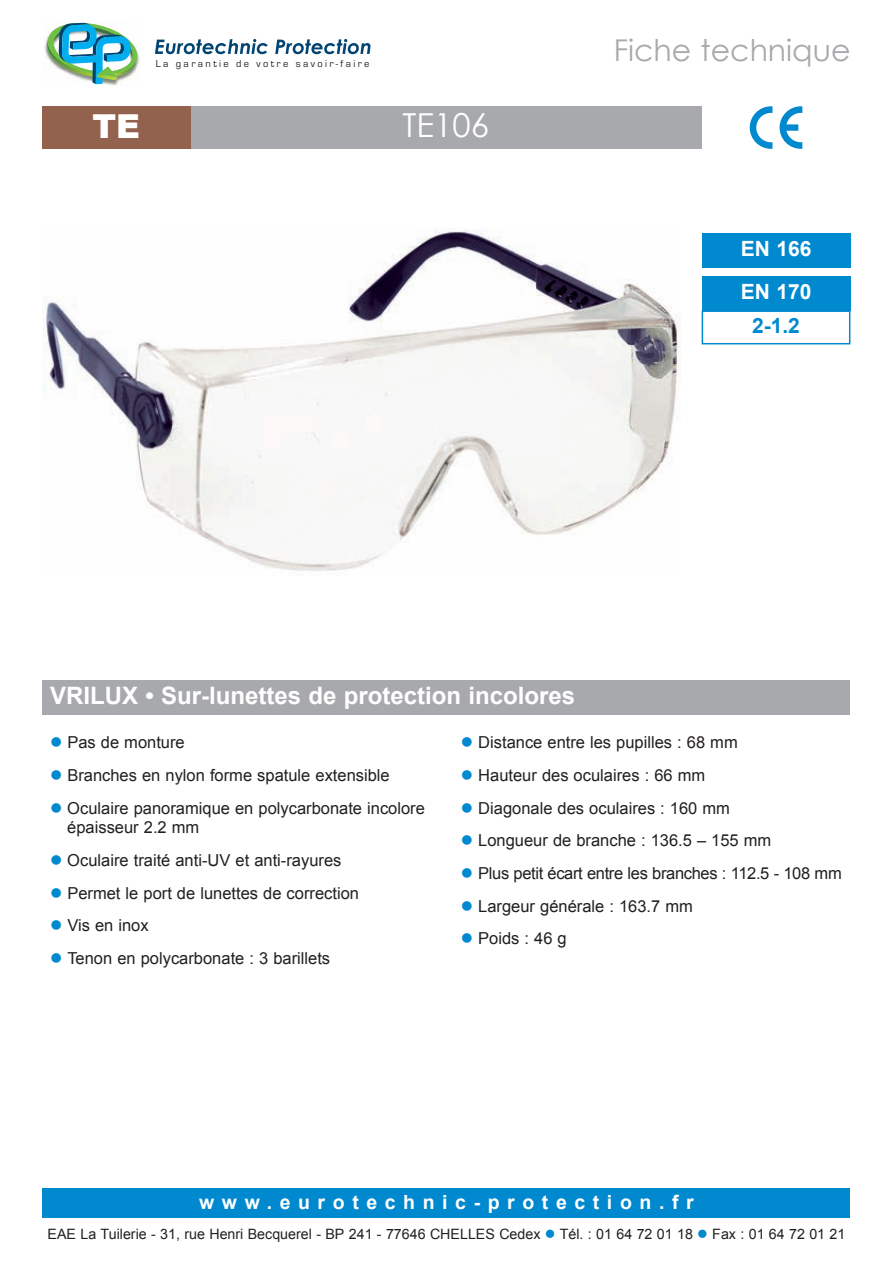
<style>
.page{position:relative;width:893px;height:1263px;background:#fff}
.page>*{position:absolute;margin:0;border:0;box-sizing:border-box;transform-origin:0 0}
.t1{font:33px "Century Gothic";color:#fff}
.t2{font:900 33px "Arial";color:#fff}
.t3{font:30px "Century Gothic";color:#a8a9ad}
.t4{font:700 24px "Arial";color:#fff}
.t5{font:700 21px/42.5px "Arial";color:#fff}
.t6{font:700 21px "Arial";color:#0089cf}
.t7{font:700 19.5px "Arial";letter-spacing:.39em;color:#fff}
.t8{font:16.5px/19.2px "Arial";color:#231f20}
.t9{font:16.5px "Arial";letter-spacing:-.02em;color:#231f20}
.t10{font:14.25px "Arial";color:#231f20}
.t11{font:10.5px "Eurostile";letter-spacing:.23em;color:#231f20}
.s1{color:#0089cf}
</style>
<div class="page">
<div style="left:43px;top:106px;width:148px;height:43px;background:#93624e"></div>
<div style="left:191px;top:106px;width:511px;height:43px;background:#a8a9ad"></div>
<div style="left:43px;top:680px;width:807px;height:34px;background:#a8a9ad"></div>
<img style="left:43px;top:228px;width:637px;height:343px">
<img style="left:44px;top:38px;width:96px;height:47px">
<img style="left:47px;top:23px;width:92px;height:61px">
<svg style="left:155px;top:39px;width:113px;height:15px"></svg>
<svg style="left:275px;top:39px;width:95px;height:15px"></svg>
<div style="left:702px;top:234px;width:148px;height:34px;background:#0089cf"></div>
<svg style="left:750px;top:106px;width:22px;height:43px"></svg>
<svg style="left:780px;top:106px;width:22px;height:43px"></svg>
<div style="left:702px;top:276px;width:148px;height:34px;background:#0089cf"></div>
<div style="left:702px;top:310px;width:148px;height:34px;border:2px solid #0089cf"></div>
<div style="left:43px;top:1188px;width:807px;height:30px;background:#0089cf"></div>
<p class="t11" style="left:156px;top:58px;width:215px">La garantie de votre savoir-faire</p>
<h1 class="t2" style="left:92px;top:102px;width:49px">TE</h1>
<h1 class="t1" style="left:402px;top:103px;width:88px">TE106</h1>
<h2 class="t3" style="left:614px;top:31px;width:238px">Fiche technique</h2>
<p class="t5" style="left:741px;top:228px;width:72px">EN 166<br>EN 170</p>
<p class="t6" style="left:752px;top:314px;width:49px">2-1.2</p>
<h3 class="t4" style="left:50px;top:682px;width:527px">VRILUX • Sur-lunettes de protection incolores</h3>
<p class="t8" style="left:50px;top:733px;width:136px"><span class="s1">●</span> Pas de monture</p>
<p class="t8" style="left:50px;top:766px;width:341px"><span class="s1">●</span> Branches en nylon forme spatule extensible</p>
<p class="t8" style="left:67px;top:798px;width:359px;text-indent:-17px"><span class="s1">●</span> Oculaire panoramique en polycarbonate incolore épaisseur 2.2 mm</p>
<p class="t8" style="left:50px;top:851px;width:293px"><span class="s1">●</span> Oculaire traité anti-UV et anti-rayures</p>
<p class="t8" style="left:50px;top:883px;width:311px"><span class="s1">●</span> Permet le port de lunettes de correction</p>
<p class="t8" style="left:50px;top:916px;width:100px"><span class="s1">●</span> Vis en inox</p>
<p class="t8" style="left:50px;top:949px;width:282px"><span class="s1">●</span> Tenon en polycarbonate : 3 barillets</p>
<p class="t8" style="left:461px;top:733px;width:278px"><span class="s1">●</span> Distance entre les pupilles : 68 mm</p>
<p class="t8" style="left:461px;top:766px;width:246px"><span class="s1">●</span> Hauteur des oculaires : 66 mm</p>
<p class="t8" style="left:461px;top:798px;width:271px"><span class="s1">●</span> Diagonale des oculaires : 160 mm</p>
<p class="t8" style="left:461px;top:831px;width:312px"><span class="s1">●</span> Longueur de branche : 136.5 – 155 mm</p>
<p class="t9" style="left:461px;top:864px;width:382px"><span class="s1">●</span> Plus petit écart entre les branches : 112.5 - 108 mm</p>
<p class="t8" style="left:461px;top:896px;width:233px"><span class="s1">●</span> Largeur générale : 163.7 mm</p>
<p class="t8" style="left:461px;top:929px;width:107px"><span class="s1">●</span> Poids : 46 g</p>
<p class="t7" style="left:199px;top:1192px;width:496px">www.eurotechnic-protection.fr</p>
<p class="t10" style="left:48px;top:1226px;width:799px">EAE La Tuilerie - 31, rue Henri Becquerel - BP 241 - 77646 CHELLES Cedex <span class="s1">●</span> Tél. : 01 64 72 01 18 <span class="s1">●</span> Fax : 01 64 72 01 21</p>
</div>
